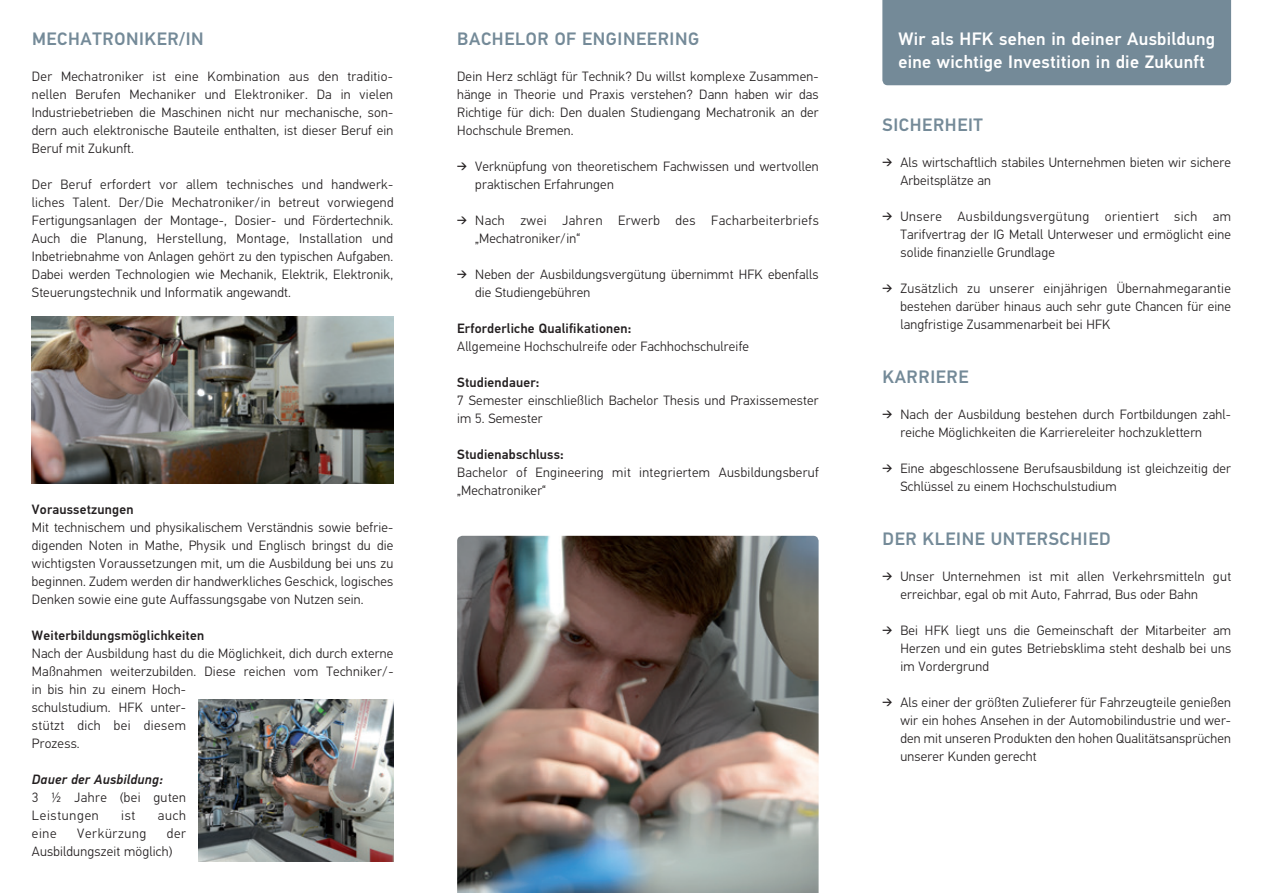
<style>
.page{position:relative;width:1263px;height:893px;background:#fff}
.page>*{position:absolute;margin:0;border:0;box-sizing:border-box;transform-origin:0 0}
.t1{font:500 18px "Hella DIN Universal";letter-spacing:.035em;color:#748a98}
.t2{font:500 18px/22.5px "Hella DIN Universal";letter-spacing:.015em;color:#fff}
.t3{font:300 13.5px/18px "Hella DIN Universal";letter-spacing:.015em;color:#231f20}
.t4{font:500 13.5px "Hella DIN Universal";letter-spacing:.015em;color:#231f20}
.t5{font:300 13.5px/18px "Hella DIN Universal";letter-spacing:.04em;color:#231f20}
.t6{font:300 13.5px/18px "Hella DIN Universal";letter-spacing:.035em;color:#231f20}
.t7{font:italic 500 13.5px "Hella DIN Universal";letter-spacing:.015em;color:#231f20}
.t8{font:300 13.5px "Hella DIN Universal";letter-spacing:.05em;color:#231f20}
</style>
<div class="page">
<div style="left:882px;top:0;width:349px;height:85px;background:#748a98"></div>
<img style="left:32px;top:317px;width:361px;height:167px">
<img style="left:199px;top:699px;width:194px;height:162px">
<img style="left:457px;top:536px;width:362px;height:357px">
<p class="t1" style="left:32px;top:28px;width:173px">MECHATRONIKER/IN</p>
<p class="t3" style="left:32px;top:69px;width:363px;text-align:justify">Der Mechatroniker ist eine Kombination aus den traditio&shy;nellen Berufen Mechaniker und Elektroniker. Da in vielen Industriebetrieben die Maschinen nicht nur mechanische, son&shy;dern auch elektronische Bauteile enthalten, ist dieser Beruf ein Beruf mit Zukunft.</p>
<p class="t3" style="left:32px;top:177px;width:363px;text-align:justify">Der Beruf erfordert vor allem technisches und handwerk&shy;liches Talent. Der/Die Mechatroniker/in betreut vorwiegend Fertigungsanlagen der Montage-, Dosier- und Fördertechnik.<br>Auch die Planung, Herstellung, Montage, Installation und Inbetriebnahme von Anlagen gehört zu den typischen Aufgaben.<br>Dabei werden Technologien wie Mechanik, Elektrik, Elektronik, Steuerungstechnik und Informatik angewandt.</p>
<p class="t4" style="left:32px;top:501px;width:103px">Voraussetzungen</p>
<p class="t3" style="left:32px;top:519px;width:363px;text-align:justify">Mit technischem und physikalischem Verständnis sowie befrie&shy;digenden Noten in Mathe, Physik und Englisch bringst du die wichtigsten Voraussetzungen mit, um die Ausbildung bei uns zu beginnen. Zudem werden dir handwerkliches Geschick, logisches Denken sowie eine gute Auffassungsgabe von Nutzen sein.</p>
<p class="t4" style="left:32px;top:627px;width:174px">Weiterbildungsmöglichkeiten</p>
<p class="t3" style="left:32px;top:645px;width:363px">Nach der Ausbildung hast du die Möglichkeit, dich durch externe Maßnahmen weiterzubilden. Diese reichen vom Techniker/- in bis hin zu einem Hoch-<br>schulstudium. HFK unter-<br>stützt dich bei diesem<br>Prozess.</p>
<p class="t7" style="left:32px;top:771px;width:133px">Dauer der Ausbildung:</p>
<p class="t6" style="left:32px;top:789px;width:156px">3 ½ Jahre (bei guten<br>Leistungen</p>
<p class="t3" style="left:121px;top:807px;width:16px">ist</p>
<p class="t3" style="left:158px;top:807px;width:30px">auch</p>
<p class="t3" style="left:32px;top:825px;width:156px;text-indent:135px">der<br>Ausbildungszeit möglich)</p>
<p class="t3" style="left:32px;top:825px;width:26px">eine</p>
<p class="t8" style="left:77px;top:825px;width:71px">Verkürzung</p>
<p class="t1" style="left:457px;top:28px;width:243px">BACHELOR OF ENGINEERING</p>
<p class="t3" style="left:457px;top:69px;width:363px;text-align:justify">Dein Herz schlägt für Technik? Du willst komplexe Zusammen&shy;hänge in Theorie und Praxis verstehen? Dann haben wir das Richtige für dich: Den dualen Studiengang Mechatronik an der Hochschule Bremen.</p>
<p class="t3" style="left:475px;top:159px;width:345px;text-indent:-18px">➔ Verknüpfung von theoretischem Fachwissen und wertvollen praktischen Erfahrungen</p>
<p class="t5" style="left:475px;top:213px;width:345px;text-indent:-18px">➔ Nach zwei Jahren Erwerb des Facharbeiterbriefs „Mechatroniker/in“</p>
<p class="t3" style="left:475px;top:267px;width:345px;text-indent:-18px">➔ Neben der Ausbildungsvergütung übernimmt HFK ebenfalls die Studiengebühren</p>
<p class="t4" style="left:457px;top:320px;width:176px">Erforderliche Qualifikationen:</p>
<p class="t3" style="left:457px;top:339px;width:293px">Allgemeine Hochschulreife oder Fachhochschulreife</p>
<p class="t4" style="left:457px;top:374px;width:84px">Studiendauer:</p>
<p class="t3" style="left:457px;top:393px;width:363px">7 Semester einschließlich Bachelor Thesis und Praxissemester im 5. Semester</p>
<p class="t4" style="left:457px;top:446px;width:108px">Studienabschluss:</p>
<p class="t3" style="left:457px;top:465px;width:363px">Bachelor of Engineering mit integriertem Ausbildungsberuf „Mechatroniker“</p>
<p class="t2" style="left:898px;top:29px;width:318px">Wir als HFK sehen in deiner Ausbildung eine wichtige Investition in die Zukunft</p>
<p class="t1" style="left:882px;top:113px;width:102px">SICHERHEIT</p>
<p class="t3" style="left:900px;top:154px;width:332px;text-indent:-18px">➔ Als wirtschaftlich stabiles Unternehmen bieten wir sichere<br>Arbeitsplätze an</p>
<p class="t3" style="left:900px;top:208px;width:332px;text-align:justify;text-indent:-18px">➔ Unsere Ausbildungsvergütung orientiert sich am Tarifvertrag der IG Metall Unterweser und ermöglicht eine solide finanzielle Grundlage</p>
<p class="t3" style="left:900px;top:280px;width:332px;text-align:justify;text-indent:-18px">➔ Zusätzlich zu unserer einjährigen Übernahmegarantie bestehen darüber hinaus auch sehr gute Chancen für eine langfristige Zusammenarbeit bei HFK</p>
<p class="t1" style="left:882px;top:365px;width:88px">KARRIERE</p>
<p class="t3" style="left:900px;top:406px;width:332px;text-indent:-18px">➔ Nach der Ausbildung bestehen durch Fortbildungen zahl&shy;reiche Möglichkeiten die Karriereleiter hochzuklettern</p>
<p class="t3" style="left:900px;top:460px;width:332px;text-indent:-18px">➔ Eine abgeschlossene Berufsausbildung ist gleichzeitig der<br>Schlüssel zu einem Hochschulstudium</p>
<p class="t1" style="left:882px;top:527px;width:230px">DER KLEINE UNTERSCHIED</p>
<p class="t3" style="left:900px;top:568px;width:332px;text-indent:-18px">➔ Unser Unternehmen ist mit allen Verkehrsmitteln gut erreichbar, egal ob mit Auto, Fahrrad, Bus oder Bahn</p>
<p class="t3" style="left:900px;top:622px;width:332px;text-align:justify;text-indent:-18px">➔ Bei HFK liegt uns die Gemeinschaft der Mitarbeiter am Herzen und ein gutes Betriebsklima steht deshalb bei uns im Vordergrund</p>
<p class="t3" style="left:900px;top:694px;width:332px;text-align:justify;text-indent:-18px">➔ Als einer der größten Zulieferer für Fahrzeugteile genießen wir ein hohes Ansehen in der Automobilindustrie und wer&shy;den mit unseren Produkten den hohen Qualitätsansprüchen unserer Kunden gerecht</p>
</div>
